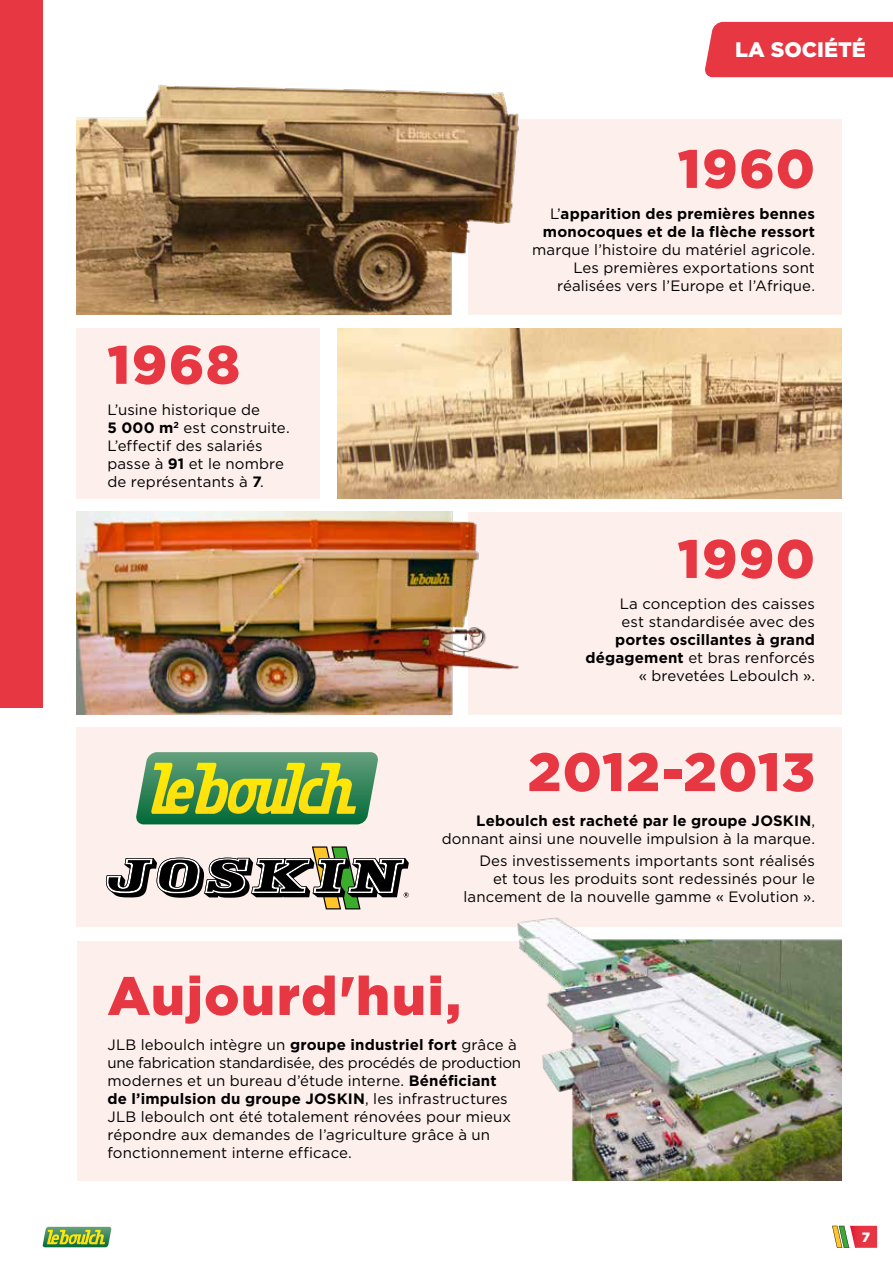
<style>
.page{position:relative;width:893px;height:1263px;background:#fff}
.page>*{position:absolute;margin:0;border:0;box-sizing:border-box;transform-origin:0 0}
.t1{font:900 54px "Gotham";letter-spacing:.025em;color:#e73743}
.t2{font:900 21px "Gotham";color:#fff}
.t3{font:15px/18px "Gotham";letter-spacing:.005em;color:#000;text-align:right}
.t4{font:700 15px/18px "Gotham";letter-spacing:.01em;color:#000;text-align:center}
.t5{font:900 13.5px "Gotham";color:#fff}
.s1{font-weight:700}
.s2{font-weight:400}
</style>
<div class="page">
<div style="left:0;top:0;width:43px;height:707px;background:#e73743"></div>
<div style="left:468px;top:512px;width:374px;height:202px;background:#fdefec"></div>
<div style="left:468px;top:119px;width:374px;height:195px;background:#fdefec"></div>
<div style="left:77px;top:328px;width:243px;height:171px;background:#fdefec"></div>
<div style="left:77px;top:727px;width:765px;height:200px;background:#fdefec"></div>
<div style="left:77px;top:941px;width:504px;height:239px;background:#fdefec"></div>
<svg style="left:136px;top:752px;width:242px;height:72px;background:#7ea84a"></svg>
<svg style="left:106px;top:846px;width:303px;height:63px"></svg>
<img style="left:338px;top:328px;width:504px;height:171px">
<img style="left:77px;top:512px;width:442px;height:202px">
<img style="left:77px;top:84px;width:442px;height:230px">
<img style="left:517px;top:917px;width:325px;height:263px">
<div style="left:705px;top:22px;width:188px;height:55px;background:#e73743"></div>
<svg style="left:43px;top:1227px;width:69px;height:20px"></svg>
<svg style="left:832px;top:1226px;width:45px;height:22px"></svg>
<h2 class="t2" style="left:735px;top:38px;width:132px">LA SOCIÉTÉ</h2>
<h1 class="t1" style="left:107px;top:333px;width:134px">1968</h1>
<p class="t3" style="left:107px;top:400px;width:184px;text-align:left">L’usine historique de<br><span class="s1">5 000 m</span><sup>2</sup> est construite.<br>L’effectif des salariés passe à <span class="s1">91</span> et le nombre de représentants à <span class="s1">7</span>.</p>
<h1 class="t1" style="left:678px;top:138px;width:139px">1960</h1>
<p class="t4" style="left:543px;top:204px;width:274px"><span class="s2">L’</span>apparition des premières bennes monocoques et de la flèche ressort</p>
<p class="t3" style="left:532px;top:240px;width:284px">marque l’histoire du matériel agricole.<br>Les premières exportations sont réalisées vers l’Europe et l’Afrique.</p>
<h1 class="t1" style="left:678px;top:528px;width:139px">1990</h1>
<p class="t3" style="left:620px;top:594px;width:197px;text-align:left">La conception des caisses est standardisée avec des</p>
<p class="t3" style="left:585px;top:630px;width:231px"><span class="s1">portes oscillantes à grand dégagement</span> et bras renforcés « brevetées Leboulch ».</p>
<h1 class="t1" style="left:528px;top:741px;width:289px">2012-2013</h1>
<p class="t3" style="left:442px;top:811px;width:375px"><span class="s1">Leboulch est racheté par le groupe JOSKIN</span>, donnant ainsi une nouvelle impulsion à la marque.</p>
<p class="t3" style="left:464px;top:852px;width:353px">Des investissements importants sont réalisés et tous les produits sont redessinés pour le lancement de la nouvelle gamme « Evolution ».</p>
<h1 class="t1" style="left:107px;top:965px;width:355px">Aujourd'hui,</h1>
<p class="t3" style="left:107px;top:1035px;width:415px;text-align:left">JLB leboulch intègre un <span class="s1">groupe industriel fort</span> grâce à une fabrication standardisée, des procédés de production modernes et un bureau d’étude interne. <span class="s1">Bénéficiant<br>de l’impulsion du groupe JOSKIN</span>, les infrastructures JLB leboulch ont été totalement rénovées pour mieux répondre aux demandes de l’agriculture grâce à un fonctionnement interne efficace.</p>
<p class="t5" style="left:862px;top:1229px;width:10px">7</p>
</div>
